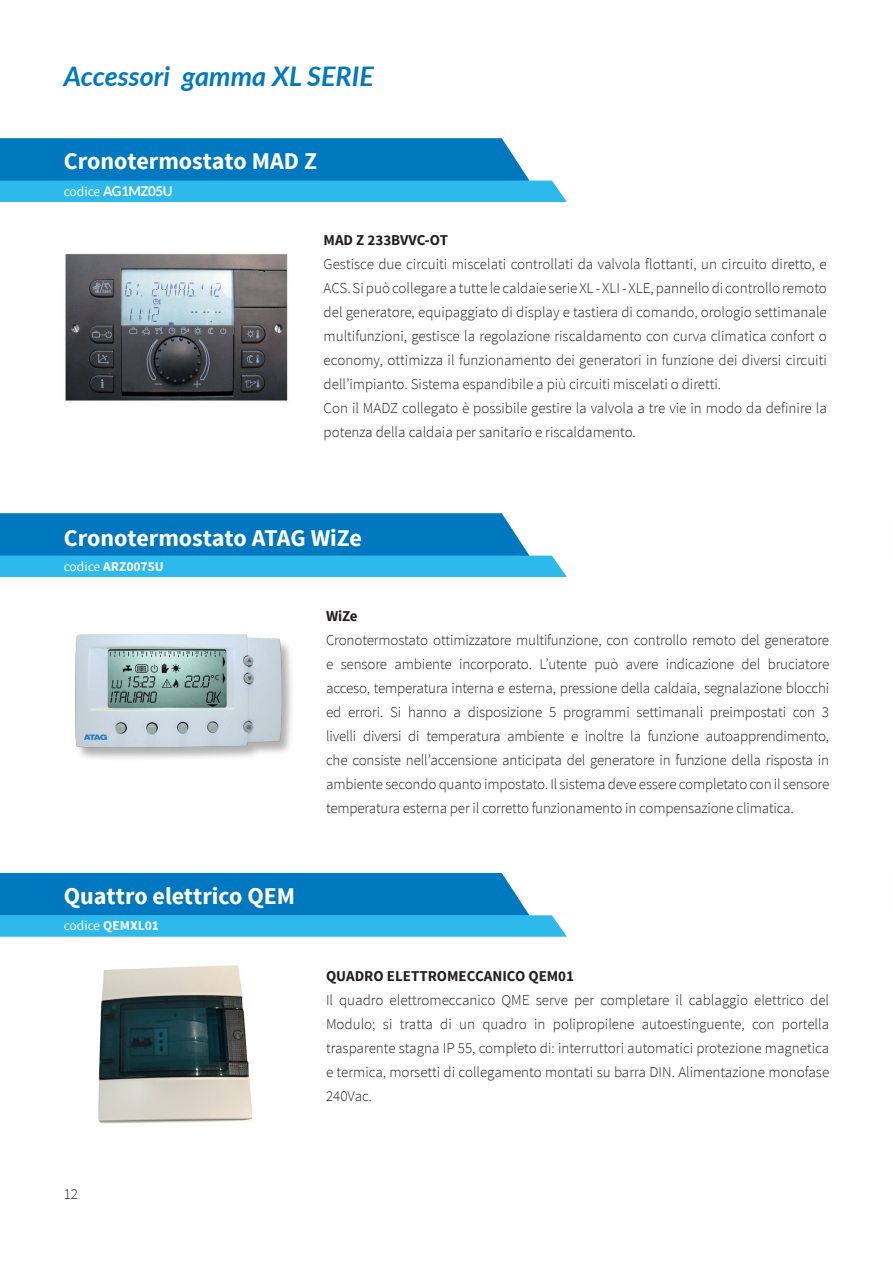
<style>
.page{position:relative;width:893px;height:1263px;background:#fff}
.page>*{position:absolute;margin:0;border:0;box-sizing:border-box;transform-origin:0 0}
.t1{font:italic 700 27px "Lato";color:#0079c2}
.t2{font:700 24px "Source Sans Pro";color:#fff}
.Normale_tab{font:300 15px/24px "Source Sans Pro";color:#231f20;text-align:justify}
.Normale_tab_S{font:300 15px/24px "Source Sans Pro";color:#231f20;text-align:justify}
.Normale_tab_S-2{font:700 15px "Source Sans Pro";color:#231f20}
.Normale_tab-2{font:700 15px "Source Sans Pro";color:#231f20}
.t3{font:700 13.5px "Source Sans Pro";color:#fff}
.t4{font:700 13.5px "Lato";letter-spacing:-.04em;color:#fff}
.s1{font-family:"Source Sans Pro";font-weight:400}
.s2{font-weight:400}
.s3{font-size:13.5px}
</style>
<div class="page">
<svg style="left:0;top:138px;width:567px;height:64px;background:#1e95d2"></svg>
<svg style="left:0;top:513px;width:567px;height:64px;background:#1e95d2"></svg>
<svg style="left:0;top:873px;width:567px;height:64px;background:#1f96d2"></svg>
<img style="left:65px;top:253px;width:223px;height:148px">
<img style="left:75px;top:634px;width:217px;height:124px">
<img style="left:98px;top:965px;width:154px;height:159px">
<p class="t1" style="left:64px;top:56px;width:312px">Accessori gamma XL SERIE</p>
<p class="t2" style="left:64px;top:145px;width:255px">Cronotermostato MAD Z</p>
<p class="t4" style="left:64px;top:183px;width:110px"><span class="s1">codice</span> AG1MZ05U</p>
<p class="Normale_tab-2" style="left:324px;top:230px;width:126px">MAD Z 233BVVC-OT</p>
<p class="Normale_tab" style="left:324px;top:252px;width:505px">Gestisce due circuiti miscelati controllati da valvola flottanti, un circuito diretto, e ACS. Si può collegare a tutte le caldaie serie XL - XLI - XLE, pannello di controllo remoto del generatore, equipaggiato di display e tastiera di comando, orologio settimanale multifunzioni, gestisce la regolazione riscaldamento con curva climatica confort o economy, ottimizza il funzionamento dei generatori in funzione dei diversi circuiti dell’impianto. Sistema espandibile a più circuiti miscelati o diretti.</p>
<p class="Normale_tab" style="left:324px;top:396px;width:505px">Con il MADZ collegato è possibile gestire la valvola a tre vie in modo da definire la potenza della caldaia per sanitario e riscaldamento.</p>
<p class="t2" style="left:64px;top:523px;width:300px">Cronotermostato ATAG WiZe</p>
<p class="t3" style="left:64px;top:558px;width:102px"><span class="s2">codice</span> ARZ0075U</p>
<p class="t2" style="left:64px;top:881px;width:233px">Quattro elettrico QEM</p>
<p class="t3" style="left:64px;top:917px;width:97px"><span class="s2">codice</span> QEMXL01</p>
<p class="Normale_tab_S-2" style="left:326px;top:606px;width:33px">WiZe</p>
<p class="Normale_tab" style="left:326px;top:628px;width:505px">Cronotermostato ottimizzatore multifunzione, con controllo remoto del generatore e sensore ambiente incorporato. L’utente può avere indicazione del bruciatore acceso, temperatura interna e esterna, pressione della caldaia, segnalazione blocchi ed errori. Si hanno a disposizione 5 programmi settimanali preimpostati con 3 livelli diversi di temperatura ambiente e inoltre la funzione autoapprendimento, che consiste nell’accensione anticipata del generatore in funzione della risposta in ambiente secondo quanto impostato. Il sistema deve essere completato con il sensore temperatura esterna per il corretto funzionamento in compensazione climatica.</p>
<p class="Normale_tab_S-2" style="left:326px;top:966px;width:250px">QUADRO ELETTROMECCANICO QEM01</p>
<p class="Normale_tab_S" style="left:326px;top:988px;width:505px">Il quadro elettromeccanico QME serve per completare il cablaggio elettrico del Modulo; si tratta di un quadro in polipropilene autoestinguente, con portella trasparente stagna IP 55, completo di: interruttori automatici protezione magnetica e termica, morsetti di collegamento montati su barra DIN. Alimentazione monofase 240Vac<span class="s3">.</span></p>
<p class="Normale_tab" style="left:64px;top:1182px;width:16px">12</p>
</div>
